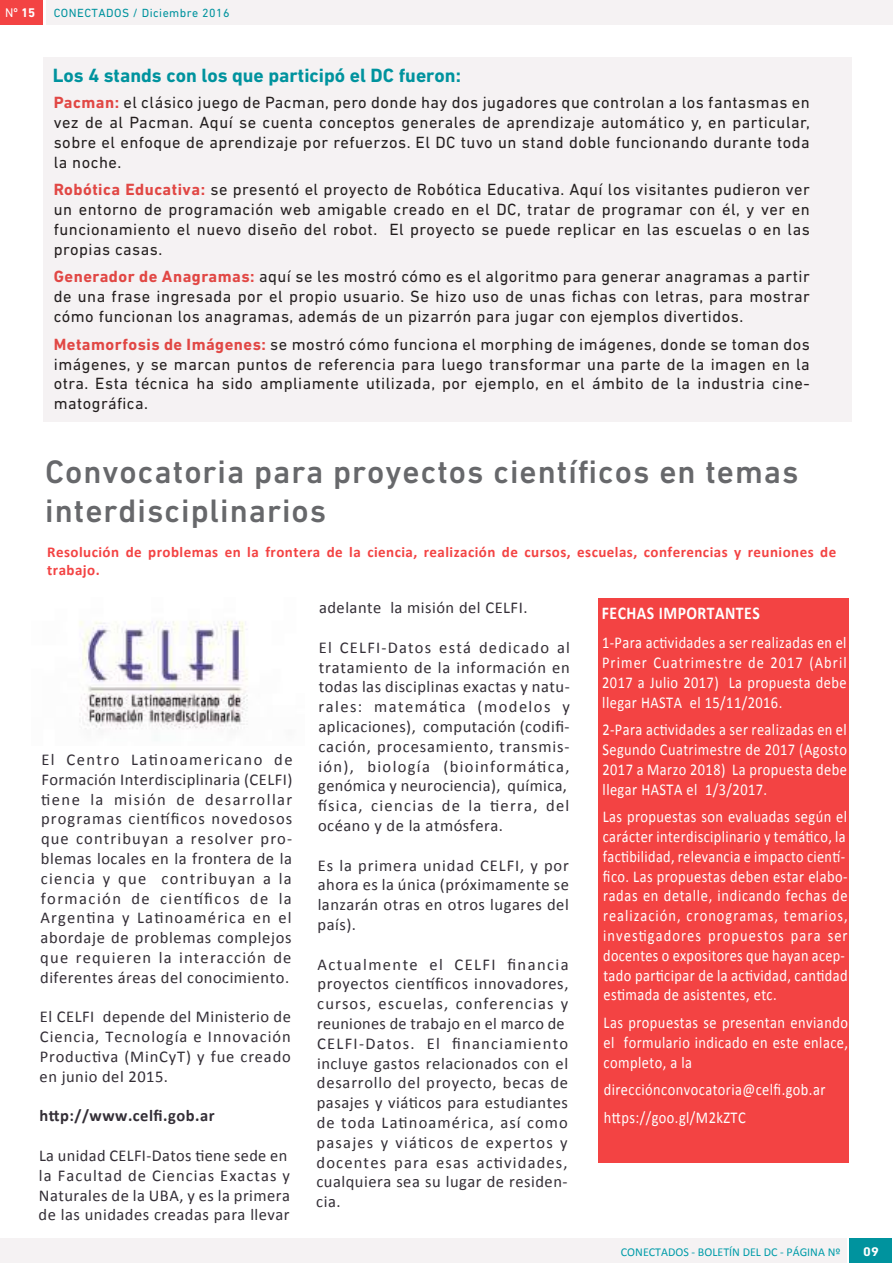
<style>
.page{position:relative;width:893px;height:1263px;background:#fff}
.page>*{position:absolute;margin:0;border:0;box-sizing:border-box;transform-origin:0 0}
.t1{font:500 33px/39px "DIN Next LT Pro";letter-spacing:.03em;color:#67686b}
.t2{font:700 19.5px "DIN Next LT Pro";color:#00939e}
.t3{font:700 18px "Calibri";letter-spacing:.03em;color:#fff;scale:.87 1}
.t4{font:16.5px/19.8px "Calibri";letter-spacing:.04em;color:#332e36;text-align:justify}
.t5{font:16.5px/19.8px "DIN Next LT Pro";letter-spacing:.03em;color:#241f1f;text-align:justify}
.t6{font:16.5px/19.8px "Calibri";letter-spacing:.03em;color:#fff;text-align:justify;scale:.87 1}
.t7{font:700 16.5px "Calibri";letter-spacing:.03em;color:#332e36}
.t8{font:700 15px/18px "Calibri";letter-spacing:.03em;color:#f34343}
.t9{font:12.75px "DIN Next LT Pro";color:#fff}
.t10{font:700 12.75px "DIN Next LT Pro";color:#fff;scale:1.1 1}
.t11{font:12px "Calibri";color:#009ca9}
.t12{font:12px "DIN Next LT Pro";letter-spacing:.04em;color:#00939e}
.s1{font-weight:700}
.s2{font-weight:700;color:#e14744}
</style>
<div class="page">
<div style="left:1px;top:1238px;width:846px;height:25px;background:#f5f2f3"></div>
<div style="left:850px;top:1238px;width:42px;height:25px;background:#00939e"></div>
<div style="left:0;top:0;width:43px;height:25px;background:#f34343"></div>
<div style="left:47px;top:0;width:846px;height:25px;background:#f5f2f3"></div>
<div style="left:44px;top:57px;width:808px;height:365px;background:#f5f2f3"></div>
<div style="left:598px;top:598px;width:251px;height:565px;background:#f34343"></div>
<img style="left:79px;top:621px;width:169px;height:109px">
<p class="t9" style="left:5px;top:6px;width:32px">Nº <span class="s1">15</span></p>
<p class="t12" style="left:54px;top:6px;width:177px">CONECTADOS / Diciembre 2016</p>
<p class="t2" style="left:53px;top:64px;width:410px">Los 4 stands con los que participó el DC fueron:</p>
<p class="t5" style="left:54px;top:93px;width:758px"><span class="s2">Pacman:</span> el clásico juego de Pacman, pero donde hay dos jugadores que controlan a los fantasmas en vez de al Pacman. Aquí se cuenta conceptos generales de aprendizaje automático y, en particular, sobre el enfoque de aprendizaje por refuerzos. El DC tuvo un stand doble funcionando durante toda la noche.</p>
<p class="t5" style="left:54px;top:180px;width:758px"><span class="s2">Robótica Educativa:</span> se presentó el proyecto de Robótica Educativa. Aquí los visitantes pudieron ver un entorno de programación web amigable creado en el DC, tratar de programar con él, y ver en funcionamiento el nuevo diseño del robot. El proyecto se puede replicar en las escuelas o en las propias casas.</p>
<p class="t5" style="left:54px;top:267px;width:758px"><span class="s2">Generador de Anagramas:</span> aquí se les mostró cómo es el algoritmo para generar anagramas a partir de una frase ingresada por el propio usuario. Se hizo uso de unas fichas con letras, para mostrar cómo funcionan los anagramas, además de un pizarrón para jugar con ejemplos divertidos.</p>
<p class="t5" style="left:54px;top:334px;width:758px"><span class="s2">Metamorfosis de Imágenes:</span> se mostró cómo funciona el morphing de imágenes, donde se toman dos imágenes, y se marcan puntos de referencia para luego transformar una parte de la imagen en la otra. Esta técnica ha sido ampliamente utilizada, por ejemplo, en el ámbito de la industria cine&shy;matográfica.</p>
<h1 class="t1" style="left:45px;top:452px;width:755px">Convocatoria para proyectos científicos en temas interdisciplinarios</h1>
<p class="t8" style="left:47px;top:543px;width:790px">Resolución de problemas en la frontera de la ciencia, realización de cursos, escuelas, conferencias y reuniones de trabajo.</p>
<p class="t4" style="left:40px;top:749px;width:254px">El Centro Latinoamericano de Formación Interdisciplinaria (CELFI) tiene la misión de desarrollar programas científicos novedosos que contribuyan a resolver pro&shy;blemas locales en la frontera de la ciencia y que contribuyan a la formación de científicos de la Argentina y Latinoamérica en el abordaje de problemas complejos que requieren la interacción de diferentes áreas del conocimiento.</p>
<p class="t4" style="left:40px;top:1007px;width:253px">El CELFI depende del Ministerio de Ciencia, Tecnología e Innovación Productiva (MinCyT) y fue creado en junio del 2015.</p>
<p class="t7" style="left:39px;top:1105px;width:177px">http://www.celfi.gob.ar</p>
<p class="t4" style="left:39px;top:1145px;width:253px;text-align:left">La unidad CELFI-Datos tiene sede en la Facultad de Ciencias Exactas y Naturales de la UBA, y es la primera de las unidades creadas para llevar</p>
<p class="t4" style="left:319px;top:598px;width:210px">adelante la misión del CELFI.</p>
<p class="t4" style="left:318px;top:637px;width:253px;text-align:left">El CELFI-Datos está dedicado al tratamiento de la información en todas las disciplinas exactas y natu&shy;rales: matemática (modelos y aplicaciones), computación (codifi&shy;cación, procesamiento, transmis&shy;ión), biología (bioinformática, genómica y neurociencia), química, física, ciencias de la tierra, del océano y de la atmósfera.</p>
<p class="t4" style="left:318px;top:855px;width:253px">Es la primera unidad CELFI, y por ahora es la única (próximamente se lanzarán otras en otros lugares del país).</p>
<p class="t4" style="left:316px;top:954px;width:254px;text-align:left">Actualmente el CELFI financia proyectos científicos innovadores, cursos, escuelas, conferencias y reuniones de trabajo en el marco de<br>CELFI-Datos. El financiamiento incluye gastos relacionados con el desarrollo del proyecto, becas de pasajes y viáticos para estudiantes de toda Latinoamérica, así como pasajes y viáticos de expertos y docentes para esas actividades, cualquiera sea su lugar de residen&shy;cia.</p>
<p class="t3" style="left:602px;top:601px;width:183px">FECHAS IMPORTANTES</p>
<p class="t6" style="left:602px;top:633px;width:283px">1-Para actividades a ser realizadas en el Primer Cuatrimestre de 2017 (Abril 2017 a Julio 2017) La propuesta debe llegar HASTA el 15/11/2016.</p>
<p class="t6" style="left:602px;top:720px;width:283px">2-Para actividades a ser realizadas en el Segundo Cuatrimestre de 2017 (Agosto 2017 a Marzo 2018) La propuesta debe llegar HASTA el 1/3/2017.</p>
<p class="t6" style="left:603px;top:807px;width:283px;text-align:left">Las propuestas son evaluadas según el carácter interdisciplinario y temático, la factibilidad, relevancia e impacto cientí&shy;fico. Las propuestas deben estar elabo&shy;radas en detalle, indicando fechas de realización, cronogramas, temarios, investigadores propuestos para ser docentes o expositores que hayan acep&shy;tado participar de la actividad, cantidad estimada de asistentes, etc.</p>
<p class="t6" style="left:603px;top:1013px;width:283px">Las propuestas se presentan enviando el formulario indicado en este enlace, completo, a la</p>
<p class="t6" style="left:604px;top:1076px;width:256px;line-height:27.6px">direcciónconvocatoria@celfi.gob.ar https://goo.gl/M2kZTC</p>
<p class="t11" style="left:621px;top:1244px;width:221px">CONECTADOS - BOLETÍN DEL DC - PÁGINA Nº</p>
<p class="t10" style="left:863px;top:1244px;width:16px">09</p>
</div>
